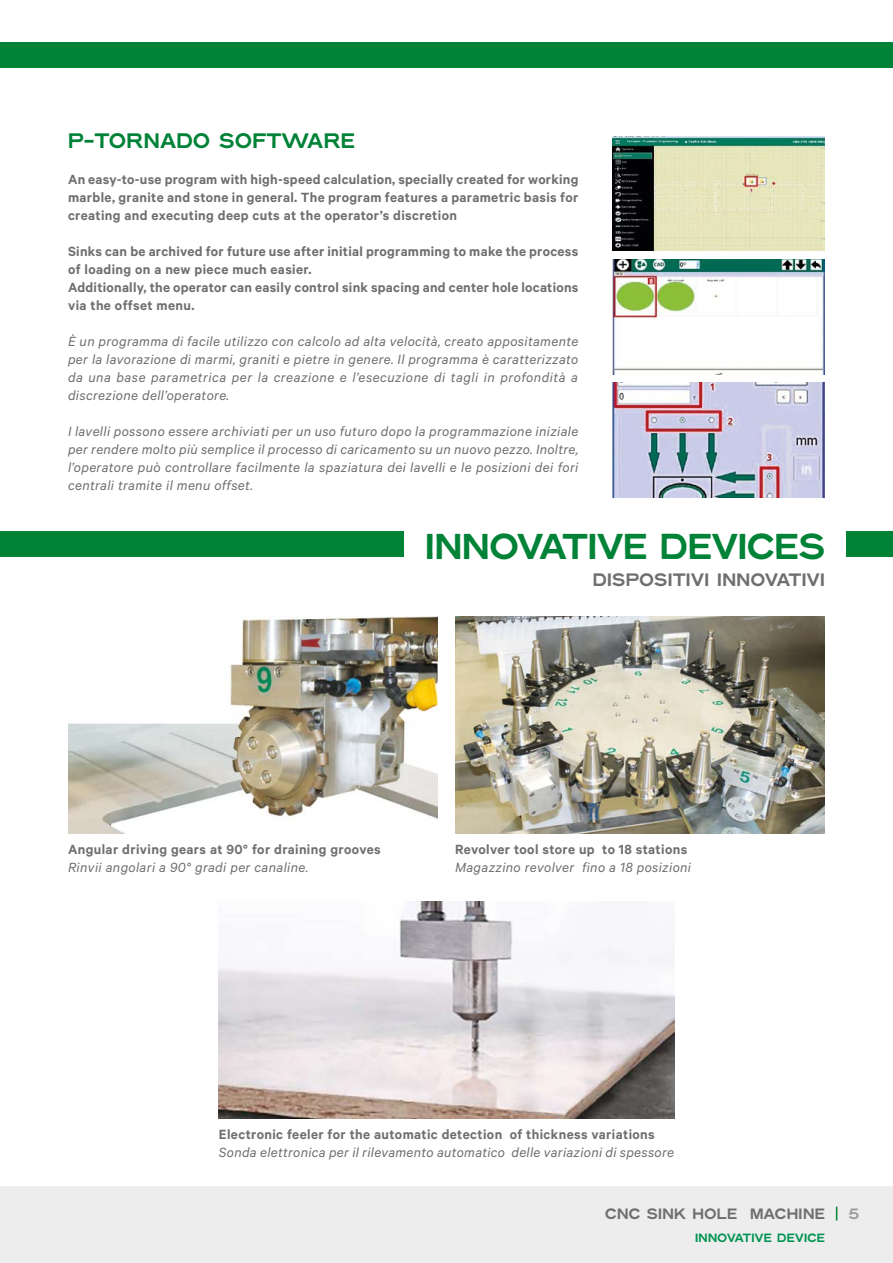
<style>
.page{position:relative;width:893px;height:1263px;background:#fff}
.page>*{position:absolute;margin:0;border:0;box-sizing:border-box;transform-origin:0 0}
.t1{font:700 36px "Hamburg Hand";color:#008237}
.t2{font:700 21px "Hamburg Hand";letter-spacing:.025em;color:#008237}
.t3{font:700 18px "Hamburg Hand";letter-spacing:.025em;color:#706f6f}
.t4{font:italic 15px/18px "Calibre";letter-spacing:.025em;color:#706f6f;text-align:justify}
.t5{font:600 15px/18px "Calibre";letter-spacing:.025em;color:#706f6f;text-align:justify}
.t6{font:700 15px "Hamburg Hand";letter-spacing:.025em;color:#706f6f}
.t7{font:700 15px "Hamburg Hand";color:#9d9d9c}
.t8{font:700 12px "Hamburg Hand";letter-spacing:.025em;color:#009452}
</style>
<div class="page">
<div style="left:0;top:1186px;width:893px;height:77px;background:#ededed"></div>
<div style="left:0;top:531px;width:404px;height:26px;background:#008237"></div>
<div style="left:0;top:43px;width:893px;height:25px;background:#008237"></div>
<div style="left:846px;top:531px;width:47px;height:26px;background:#008237"></div>
<img style="left:612px;top:136px;width:213px;height:115px">
<img style="left:612px;top:259px;width:213px;height:115px">
<img style="left:612px;top:383px;width:213px;height:114px">
<img style="left:455px;top:617px;width:370px;height:216px">
<img style="left:219px;top:901px;width:455px;height:217px">
<img style="left:68px;top:617px;width:370px;height:216px">
<svg style="left:836px;top:1207px;width:1px;height:13px"></svg>
<h2 class="t2" style="left:68px;top:129px;width:288px">P-TORNADO SOFTWARE</h2>
<p class="t5" style="left:68px;top:170px;width:512px">An easy-to-use program with high-speed calculation, specially created for working marble, granite and stone in general. The program features a parametric basis for creating and executing deep cuts at the operator’s discretion</p>
<p class="t5" style="left:68px;top:242px;width:512px;text-align:left">Sinks can be archived for future use after initial programming to make the process of loading on a new piece much easier.<br>Additionally, the operator can easily control sink spacing and center hole locations via the offset menu.</p>
<p class="t4" style="left:68px;top:332px;width:512px">È un programma di facile utilizzo con calcolo ad alta velocità, creato appositamente per la lavorazione di marmi, graniti e pietre in genere. Il programma è caratterizzato da una base parametrica per la creazione e l’esecuzione di tagli in profondità a discrezione dell’operatore.</p>
<p class="t4" style="left:68px;top:422px;width:512px">I lavelli possono essere archiviati per un uso futuro dopo la programmazione iniziale per rendere molto più semplice il processo di caricamento su un nuovo pezzo. Inoltre, l’operatore può controllare facilmente la spaziatura dei lavelli e le posizioni dei fori centrali tramite il menu offset.</p>
<h1 class="t1" style="left:425px;top:525px;width:401px">INNOVATIVE DEVICES</h1>
<p class="t3" style="left:593px;top:569px;width:234px">DISPOSITIVI INNOVATIVI</p>
<p class="t5" style="left:68px;top:840px;width:314px">Angular driving gears at 90° for draining grooves</p>
<p class="t4" style="left:68px;top:857px;width:242px">Rinvii angolari a 90° gradi per canaline.</p>
<p class="t5" style="left:455px;top:840px;width:234px">Revolver tool store up to 18 stations</p>
<p class="t4" style="left:455px;top:857px;width:238px">Magazzino revolver fino a 18 posizioni</p>
<p class="t5" style="left:219px;top:1124px;width:437px">Electronic feeler for the automatic detection of thickness variations</p>
<p class="t4" style="left:219px;top:1142px;width:457px">Sonda elettronica per il rilevamento automatico delle variazioni di spessore</p>
<p class="t6" style="left:605px;top:1205px;width:221px">CNC SINK HOLE MACHINE</p>
<p class="t7" style="left:848px;top:1205px;width:12px">5</p>
<p class="t8" style="left:695px;top:1230px;width:131px">INNOVATIVE DEVICE</p>
</div>
